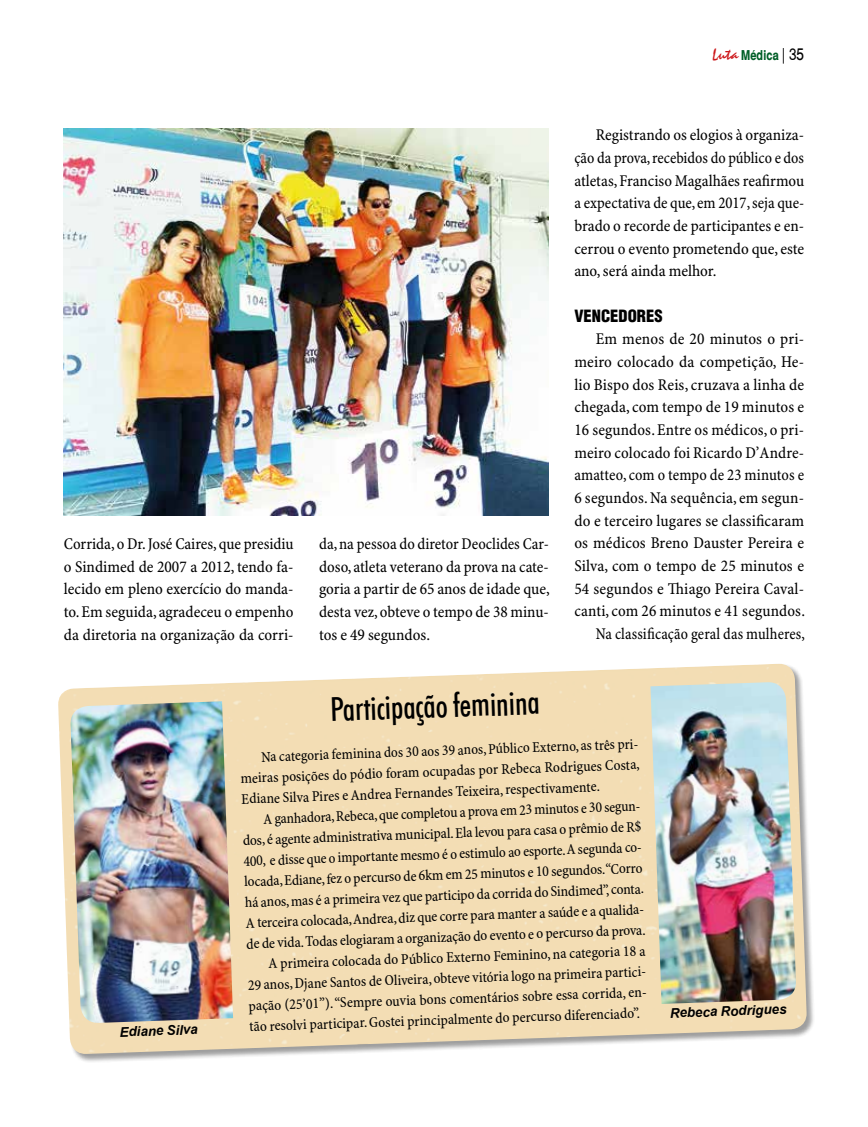
<style>
.page{position:relative;width:868px;height:1127px;background:#fff}
.page>*{position:absolute;margin:0;border:0;box-sizing:border-box;transform-origin:0 0}
.t1{font:500 condensed 33px "Futura BT";color:#000;scale:.95 1}
.t2{font:16.5px/22.6px "Minion Pro Cn Capt";letter-spacing:.005em;color:#000;text-align:justify}
.t3{font:16.5px/22.6px "Minion Pro Cn Capt";letter-spacing:.005em;color:#000;text-align:justify;scale:.96 1}
.t4{font:16.5px "Switzerland Cond Black Plain";color:#000}
.t5{font:15px/20.7px "Minion Pro Cn Capt";color:#000}
.t6{font:italic 700 13.5px "Arial";color:#000}
.t7{font:700 13.5px "Switzerland Narrow";color:#005e27}
.s1{font-family:"Staccato 222 BT";font-weight:400;font-size:16.5px;color:#cd171a}
.s2{font-family:"Switzerland Narrow Plain";font-weight:400;font-size:16.5px;color:#000}
</style>
<div class="page">
<div style="left:58px;top:663px;width:757px;height:400px;background:#000;opacity:.43"></div>
<img style="left:58px;top:664px;width:749px;height:390px">
<img style="left:70px;top:701px;width:163px;height:322px">
<img style="left:650px;top:682px;width:146px;height:322px">
<img style="left:64px;top:128px;width:485px;height:387px">
<p class="t7" style="left:711px;top:47px;width:94px"><span class="s1">Luta</span> Médica <span class="s2">| 35</span></p>
<p class="t2" style="left:64px;top:533px;width:231px">Corrida, o Dr. José Caires, que presidiu o Sindimed de 2007 a 2012, tendo fa&shy;lecido em pleno exercício do manda&shy;to. Em seguida, agradeceu o empenho da diretoria na organização da corri-</p>
<p class="t3" style="left:319px;top:533px;width:242px">da, na pessoa do diretor Deoclides Car&shy;doso, atleta veterano da prova na cate&shy;goria a partir de 65 anos de idade que, desta vez, obteve o tempo de 38 minu&shy;tos e 49 segundos.</p>
<h1 class="t1" style="left:329px;top:689px;width:222px;rotate:-2deg">Participação feminina</h1>
<p class="t2" style="left:574px;top:125px;width:231px;text-indent:21px">Registrando os elogios à organiza&shy;ção da prova, recebidos do público e dos atletas, Franciso Magalhães reafirmou a expectativa de que, em 2017, seja que&shy;brado o recorde de participantes e en&shy;cerrou o evento prometendo que, este ano, será ainda melhor.</p>
<p class="t4" style="left:574px;top:305px;width:90px">VENCEDORES</p>
<p class="t2" style="left:574px;top:328px;width:232px;text-align:right">Em menos de 20 minutos o pri&shy;meiro colocado da competição, He&shy;lio Bispo dos Reis, cruzava a linha de chegada, com tempo de 19 minutos e 16 segundos. Entre os médicos, o pri&shy;meiro colocado foi Ricardo D’Andre&shy;amatteo, com o tempo de 23 minutos e 6 segundos. Na sequência, em segun&shy;do e terceiro lugares se classificaram os médicos Breno Dauster Pereira e Silva, com o tempo de 25 minutos e 54 segundos e Thiago Pereira Caval&shy;canti, com 26 minutos e 41 segundos.<br>Na classificação geral das mulheres,</p>
<p class="t6" style="left:119px;top:1023px;width:80px;rotate:-2deg">Ediane Silva</p>
<p class="t5" style="left:239px;top:748px;width:403px;text-indent:21px;rotate:-2deg">Na categoria feminina dos 30 aos 39 anos, Público Externo, as três pri&shy;meiras posições do pódio foram ocupadas por Rebeca Rodrigues Costa,<br>Ediane Silva Pires e Andrea Fernandes Teixeira, respectivamente.</p>
<p class="t5" style="left:263px;top:809px;width:381px;rotate:-2deg">A ganhadora, Rebeca, que completou a prova em 23 minutos e 30 segun-</p>
<p class="t5" style="left:242px;top:830px;width:400px;rotate:-2deg">dos, é agente administrativa municipal. Ela levou para casa o prêmio de R$</p>
<p class="t5" style="left:243px;top:851px;width:403px;rotate:-2deg">400, e disse que o importante mesmo é o estimulo ao esporte. A segunda co-</p>
<p class="t5" style="left:244px;top:872px;width:400px;rotate:-2deg">locada, Ediane, fez o percurso de 6km em 25 minutos e 10 segundos. “Corro</p>
<p class="t5" style="left:245px;top:893px;width:401px;rotate:-2deg">há anos, mas é a primeira vez que participo da corrida do Sindimed”, conta.</p>
<p class="t5" style="left:245px;top:913px;width:402px;rotate:-2deg">A terceira colocada, Andrea, diz que corre para manter a saúde e a qualida-</p>
<p class="t5" style="left:246px;top:934px;width:401px;rotate:-2deg">de de vida. Todas elogiaram a organização do evento e o percurso da prova.</p>
<p class="t5" style="left:268px;top:954px;width:378px;rotate:-2deg">A primeira colocada do Público Externo Feminino, na categoria 18 a</p>
<p class="t5" style="left:247px;top:975px;width:402px;rotate:-2deg">29 anos, Djane Santos de Oliveira, obteve vitória logo na primeira partici-</p>
<p class="t5" style="left:248px;top:996px;width:402px;rotate:-2deg">pação (25’01”). “Sempre ouvia bons comentários sobre essa corrida, en-</p>
<p class="t5" style="left:249px;top:1017px;width:392px;rotate:-2deg">tão resolvi participar. Gostei principalmente do percurso diferenciado”.</p>
<p class="t6" style="left:669px;top:1004px;width:118px;rotate:-2deg">Rebeca Rodrigues</p>
</div>
